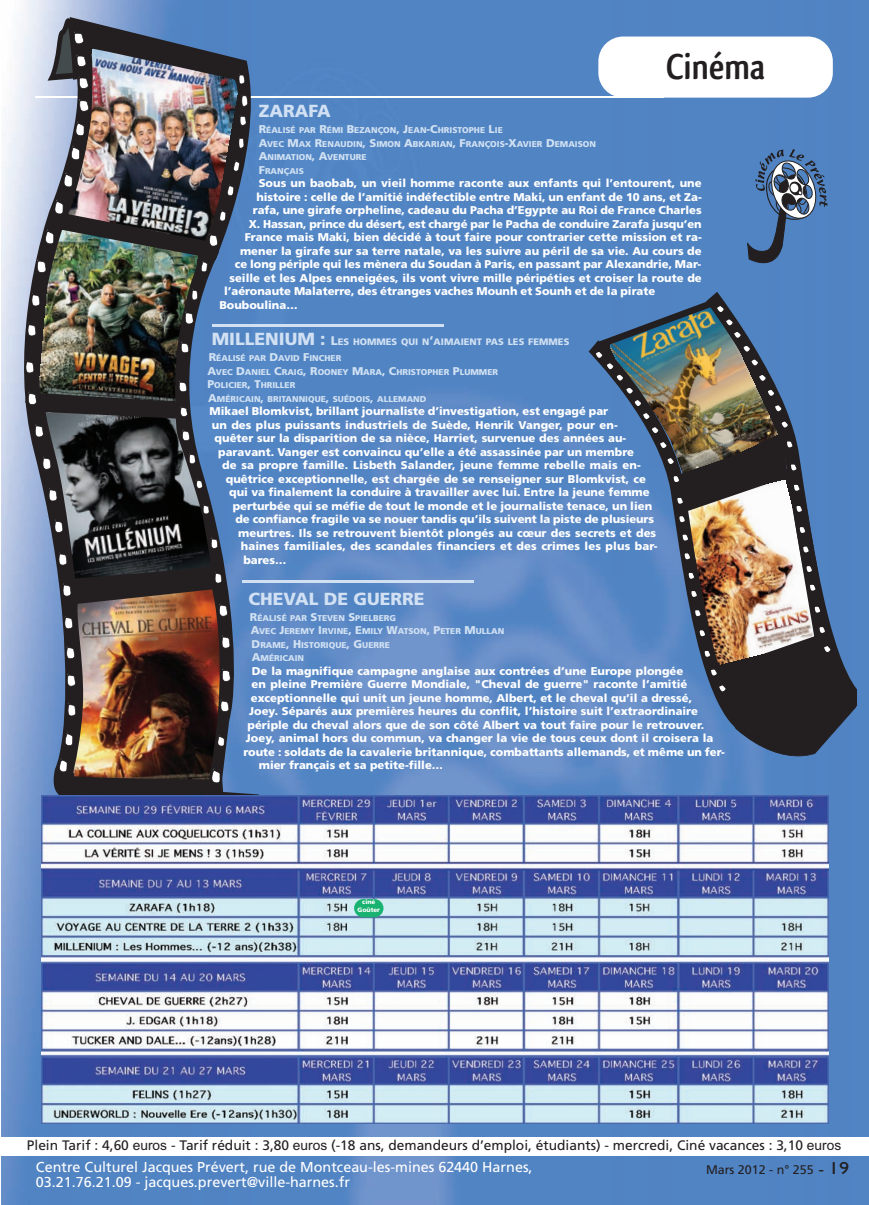
<style>
.page{position:relative;width:869px;height:1205px;background:#fff}
.page>*{position:absolute;margin:0;border:0;box-sizing:border-box;transform-origin:0 0}
.t1{font:700 37.5px "Qlassik";color:#231f20}
.t2{font:900 17.5px "Frutiger";color:#d1e1f3}
.t3{font:14.38px/15px "Frutiger";color:#fff}
.t4{font:13.75px "Frutiger";color:#231f20}
.t5{font:12.5px "Frutiger";color:#231f20}
.t6{font:900 11.25px "Frutiger";color:#fff}
.t7{font:900 9.38px "Frutiger";color:#d1e1f3}
.t8{font:900 8.5px/13.5px "Frutiger";color:#d1e1f3}
.t9{font:900 6.25px/7.5px "Frutiger";color:#fff;text-align:center}
.s1{font-size:11.25px}
.s2{font-size:17.5px}
.s3{font-size:12.5px}
.s4{font-family:"Arial"}
.s5{font-family:"Gill Sans";font-size:15px}
.s6{font-family:"Gill Sans";font-size:17.5px}
</style>
<div class="page">
<img style="left:1px;top:0;width:867px;height:1205px">
<svg style="left:746px;top:149px;width:81px;height:114px;background:#5476a3"></svg>
<div style="left:0;top:1137px;width:867px;height:18px;background:#fff"></div>
<div style="left:598px;top:37px;width:234px;height:61px;background:#fff;border-radius:25px"></div>
<hr style="left:35px;top:96px;width:628px;height:1px;background:#fff">
<hr style="left:242px;top:580px;width:232px;height:3px;background:#d1e1f3">
<hr style="left:212px;top:324px;width:232px;height:3px;background:#d1e1f3">
<svg style="left:588px;top:340px;width:5px;height:410px;background:#5b88c4"></svg>
<img style="left:593px;top:299px;width:262px;height:464px">
<svg style="left:7px;top:21px;width:251px;height:793px;background:#a5bbde"></svg>
<svg style="left:22px;top:17px;width:230px;height:801px;background:#627b9f"></svg>
<img style="left:24px;top:18px;width:225px;height:766px">
<img style="left:41px;top:795px;width:787px;height:328px">
<div style="left:354px;top:899px;width:29px;height:18px;background:#1ab271;border-radius:9px"></div>
<h1 class="t1" style="left:665px;top:45px;width:101px">Cinéma</h1>
<h2 class="t2" style="left:258px;top:104px;width:73px">ZARAFA</h2>
<p class="t8" style="left:258px;top:124px;width:338px"><span class="s1">R</span>ÉALISÉ PAR <span class="s1">R</span>ÉMI <span class="s1">B</span>EZANÇON<span class="s1">, J</span>EAN<span class="s1">-C</span>HRISTOPHE <span class="s1">L</span>IE<br><span class="s1">A</span>VEC <span class="s1">M</span>AX <span class="s1">R</span>ENAUDIN<span class="s1">, S</span>IMON <span class="s1">A</span>BKARIAN<span class="s1">, F</span>RANÇOIS<span class="s1">-X</span>AVIER <span class="s1">D</span>EMAISON <span class="s1">A</span>NIMATION<span class="s1">, A</span>VENTURE<br><span class="s1">F</span>RANÇAIS</p>
<p class="t6" style="left:258px;top:179px;width:444px">Sous un baobab, un vieil homme raconte aux enfants qui l’entourent, une</p>
<p class="t6" style="left:256px;top:192px;width:446px">histoire : celle de l’amitié indéfectible entre Maki, un enfant de 10 ans, et Za-</p>
<p class="t6" style="left:252px;top:206px;width:450px">rafa, une girafe orpheline, cadeau du Pacha d’Egypte au Roi de France Charles</p>
<p class="t6" style="left:248px;top:219px;width:454px">X. Hassan, prince du désert, est chargé par le Pacha de conduire Zarafa jusqu’en</p>
<p class="t6" style="left:244px;top:233px;width:458px">France mais Maki, bien décidé à tout faire pour contrarier cette mission et ra-</p>
<p class="t6" style="left:240px;top:246px;width:463px">mener la girafe sur sa terre natale, va les suivre au péril de sa vie. Au cours de</p>
<p class="t6" style="left:235px;top:260px;width:467px">ce long périple qui les mènera du Soudan à Paris, en passant par Alexandrie, Mar-</p>
<p class="t6" style="left:229px;top:273px;width:473px">seille et les Alpes enneigées, ils vont vivre mille péripéties et croiser la route de</p>
<p class="t6" style="left:224px;top:287px;width:432px">l’aéronaute Malaterre, des étranges vaches Mounh et Sounh et de la pirate</p>
<p class="t6" style="left:219px;top:300px;width:80px">Bouboulina…</p>
<p class="t7" style="left:212px;top:338px;width:359px"><span class="s2">MILLENIUM :</span> <span class="s3">L</span>ES HOMMES QUI N<span class="s3">’</span>AIMAIENT PAS LES FEMMES</p>
<p class="t8" style="left:207px;top:352px;width:292px"><span class="s1">R</span>ÉALISÉ PAR <span class="s1">D</span>AVID <span class="s1">F</span>INCHER<br><span class="s1">A</span>VEC <span class="s1">D</span>ANIEL <span class="s1">C</span>RAIG<span class="s1">, R</span>OONEY <span class="s1">M</span>ARA<span class="s1">, C</span>HRISTOPHER <span class="s1">P</span>LUMMER <span class="s1">P</span>OLICIER<span class="s1">, T</span>HRILLER<br><span class="s1">A</span>MÉRICAIN<span class="s1">,</span> BRITANNIQUE<span class="s1">,</span> SUÉDOIS<span class="s1">,</span> ALLEMAND</p>
<p class="t6" style="left:209px;top:407px;width:400px">Mikael Blomkvist, brillant journaliste d’investigation, est engagé par</p>
<p class="t6" style="left:212px;top:420px;width:407px">un des plus puissants industriels de Suède, Henrik Vanger, pour en-</p>
<p class="t6" style="left:214px;top:434px;width:413px">quêter sur la disparition de sa nièce, Harriet, survenue des années au-</p>
<p class="t6" style="left:218px;top:447px;width:417px">paravant. Vanger est convaincu qu’elle a été assassinée par un membre</p>
<p class="t6" style="left:222px;top:461px;width:420px">de sa propre famille. Lisbeth Salander, jeune femme rebelle mais en-</p>
<p class="t6" style="left:226px;top:474px;width:421px">quêtrice exceptionnelle, est chargée de se renseigner sur Blomkvist, ce</p>
<p class="t6" style="left:229px;top:488px;width:422px">qui va finalement la conduire à travailler avec lui. Entre la jeune femme</p>
<p class="t6" style="left:232px;top:501px;width:421px">perturbée qui se méfie de tout le monde et le journaliste tenace, un lien</p>
<p class="t6" style="left:235px;top:515px;width:420px">de confiance fragile va se nouer tandis qu’ils suivent la piste de plusieurs</p>
<p class="t6" style="left:238px;top:528px;width:419px">meurtres. Ils se retrouvent bientôt plongés au cœur des secrets et des</p>
<p class="t6" style="left:241px;top:542px;width:418px">haines familiales, des scandales financiers et des crimes les plus bar-</p>
<p class="t6" style="left:243px;top:555px;width:44px">bares…</p>
<h2 class="t2" style="left:248px;top:591px;width:177px">CHEVAL DE GUERRE</h2>
<p class="t8" style="left:250px;top:612px;width:256px"><span class="s1">R</span>ÉALISÉ PAR <span class="s1">S</span>TEVEN <span class="s1">S</span>PIELBERG<br><span class="s1">A</span>VEC <span class="s1">J</span>EREMY <span class="s1">I</span>RVINE<span class="s1">, E</span>MILY <span class="s1">W</span>ATSON<span class="s1">, P</span>ETER <span class="s1">M</span>ULLAN<br><span class="s1">D</span>RAME<span class="s1">, H</span>ISTORIQUE<span class="s1">, G</span>UERRE<br><span class="s1">A</span>MÉRICAIN</p>
<p class="t6" style="left:252px;top:666px;width:433px">De la magnifique campagne anglaise aux contrées d’une Europe plongée</p>
<p class="t6" style="left:251px;top:680px;width:437px">en pleine Première Guerre Mondiale, "Cheval de guerre" raconte l’amitié</p>
<p class="t6" style="left:251px;top:693px;width:442px">exceptionnelle qui unit un jeune homme, Albert, et le cheval qu’il a dressé,</p>
<p class="t6" style="left:249px;top:707px;width:450px">Joey. Séparés aux premières heures du conflit, l’histoire suit l’extraordinaire</p>
<p class="t6" style="left:247px;top:720px;width:458px">périple du cheval alors que de son côté Albert va tout faire pour le retrouver.</p>
<p class="t6" style="left:246px;top:734px;width:468px">Joey, animal hors du commun, va changer la vie de tous ceux dont il croisera la</p>
<p class="t6" style="left:243px;top:747px;width:482px">route : soldats de la cavalerie britannique, combattants allemands, et même un fer-</p>
<p class="t6" style="left:258px;top:761px;width:186px">mier français et sa petite-fille…</p>
<p class="t9" style="left:357px;top:899px;width:24px">ciné<br>Goûter</p>
<p class="t4" style="left:27px;top:1140px;width:815px">Plein Tarif : 4,60 <span class="s4">euros</span> - Tarif réduit : 3,80 <span class="s4">euros</span> (-18 ans, demandeurs d’emploi, étudiants) - mercredi, Ciné vacances : 3,10 <span class="s4">euros</span></p>
<p class="t3" style="left:36px;top:1160px;width:498px">Centre Culturel Jacques Prévert, rue de Montceau-les-mines 62440 Harnes,<br>03.21.76.21.09 - jacques.prevert@ville-harnes.fr</p>
<p class="t5" style="left:705px;top:1164px;width:145px">Mars 2012 - n° 255 <span class="s5">-</span> <span class="s6">19</span></p>
</div>
